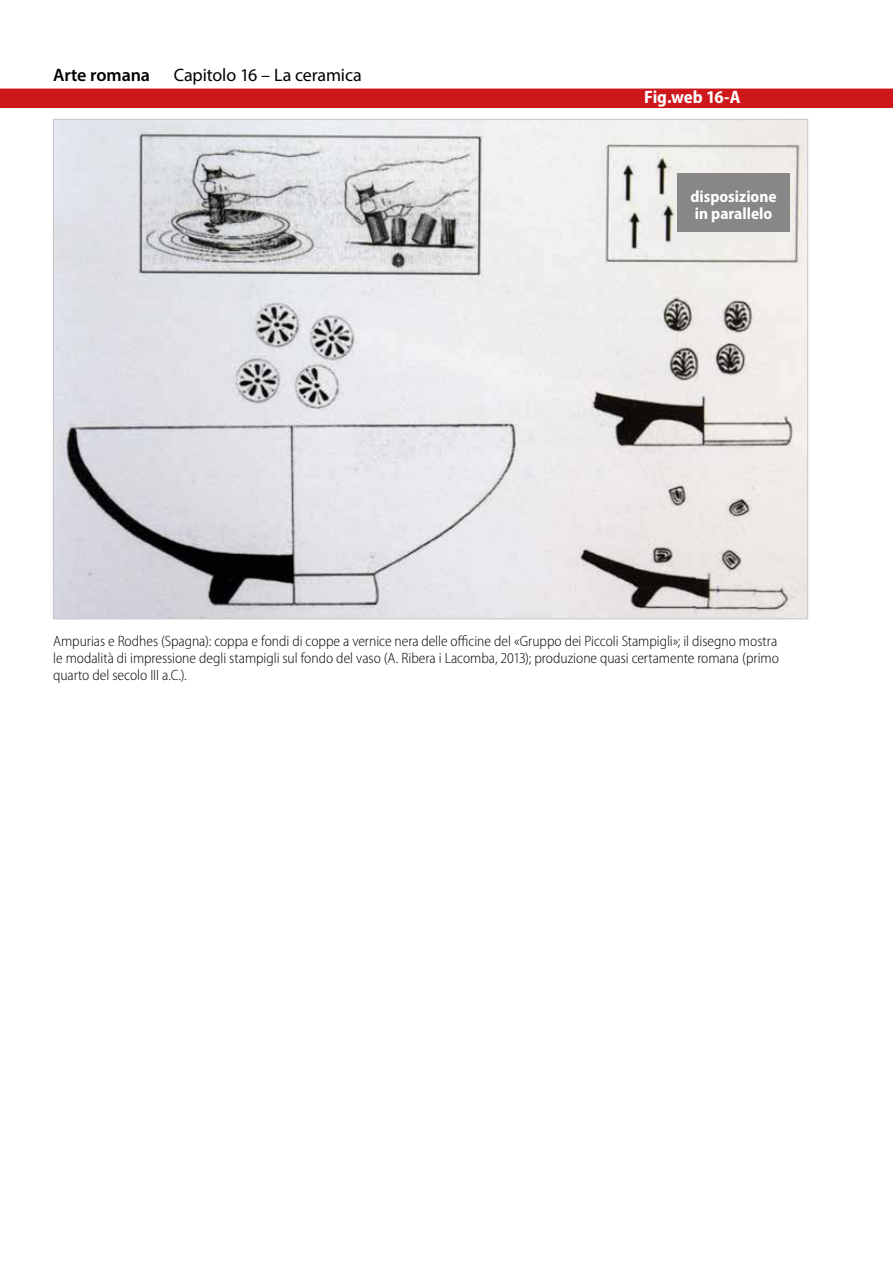
<style>
.page{position:relative;width:893px;height:1263px;background:#fff}
.page>*{position:absolute;margin:0;border:0;box-sizing:border-box;transform-origin:0 0}
.t1{font:18px "Myriad Pro";letter-spacing:-.005em;color:#000}
.t2{font:700 semi-condensed 18px "Myriad Pro";letter-spacing:-.015em;color:#fff}
.t3{font:600 18px "Myriad Pro";letter-spacing:-.005em;color:#000}
.t4{font:700 semi-condensed 16.5px/17.2px "Myriad Pro";color:#fff}
.t5{font:300 semi-condensed 15px/17.2px "Myriad Pro";letter-spacing:-.005em;color:#000;text-align:justify}
</style>
<div class="page">
<div style="left:0;top:89px;width:893px;height:19px;background:#cd171a"></div>
<img style="left:55px;top:121px;width:751px;height:496px">
<div style="left:677px;top:173px;width:113px;height:59px;background:#878787"></div>
<p class="t3" style="left:53px;top:63px;width:98px">Arte romana</p>
<p class="t1" style="left:174px;top:64px;width:189px">Capitolo 16 – La ceramica</p>
<p class="t2" style="left:644px;top:87px;width:98px">Fig.web 16-A</p>
<p class="t4" style="left:690px;top:188px;width:88px">disposizione in parallelo</p>
<p class="t5" style="left:53px;top:633px;width:727px">Ampurias e Rodhes (Spagna): coppa e fondi di coppe a vernice nera delle officine del «Gruppo dei Piccoli Stampigli»; il disegno mostra le modalità di impressione degli stampigli sul fondo del vaso (A. Ribera i Lacomba, 2013); produzione quasi certamente romana (primo quarto del secolo III a.C.).</p>
</div>
